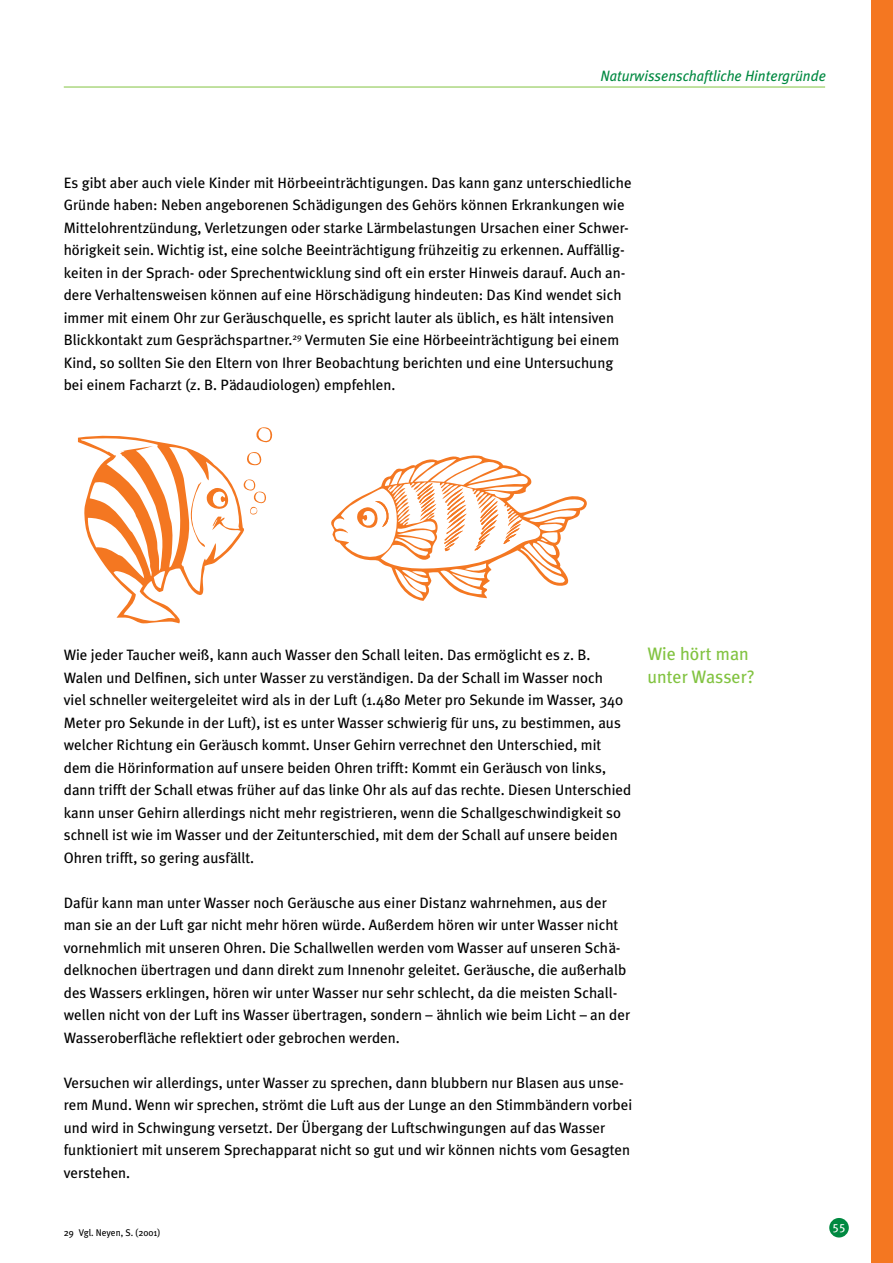
<style>
.page{position:relative;width:893px;height:1263px;background:#fff}
.page>*{position:absolute;margin:0;border:0;box-sizing:border-box;transform-origin:0 0}
.t1{font:18px/22.5px "Meta Plus";color:#82c341}
.t2{font:15px/22.5px "Meta Plus";color:#000}
.t3{font:italic 15px "Meta Plus";color:#008941;scale:.96 1}
.t4{font:12px "Meta Plus Book Caps";color:#fff}
.t5{font:9.75px "Meta Plus";color:#000;scale:.96 1}
</style>
<div class="page">
<div style="left:829px;top:1218px;width:20px;height:19px;background:#008941;border-radius:50%"></div>
<hr style="left:64px;top:87px;width:761px;height:1px;background:#82c341">
<div style="left:872px;top:0;width:21px;height:1263px;background:#f47721"></div>
<svg style="left:331px;top:455px;width:256px;height:146px"></svg>
<svg style="left:78px;top:427px;width:195px;height:197px"></svg>
<p class="t3" style="left:600px;top:67px;width:236px">Naturwissenschaftliche Hintergründe</p>
<p class="t2" style="left:64px;top:171px;width:569px">Es gibt aber auch viele Kinder mit Hörbeeinträchtigungen. Das kann ganz unterschiedliche Gründe haben: Neben angeborenen Schädigungen des Gehörs können Erkrankungen wie Mittelohrentzündung, Verletzungen oder starke Lärmbelastungen Ursachen einer Schwer&shy;hörigkeit sein. Wichtig ist, eine solche Beeinträchtigung frühzeitig zu erkennen. Auffällig&shy;keiten in der Sprach- oder Sprechentwicklung sind oft ein erster Hinweis darauf. Auch an&shy;dere Verhaltensweisen können auf eine Hörschädigung hindeuten: Das Kind wendet sich immer mit einem Ohr zur Geräuschquelle, es spricht lauter als üblich, es hält intensiven Blickkontakt zum Gesprächspartner.<sup>29</sup> Vermuten Sie eine Hörbeeinträchtigung bei einem Kind, so sollten Sie den Eltern von Ihrer Beobachtung berichten und eine Untersuchung bei einem Facharzt (z. B. Pädaudiologen) empfehlen.</p>
<p class="t2" style="left:64px;top:644px;width:569px">Wie jeder Taucher weiß, kann auch Wasser den Schall leiten. Das ermöglicht es z. B.<br>Walen und Delfinen, sich unter Wasser zu verständigen. Da der Schall im Wasser noch<br>viel schneller weitergeleitet wird als in der Luft (1.480 Meter pro Sekunde im Wasser, 340<br>Meter pro Sekunde in der Luft), ist es unter Wasser schwierig für uns, zu bestimmen, aus welcher Richtung ein Geräusch kommt. Unser Gehirn verrechnet den Unterschied, mit dem die Hörinformation auf unsere beiden Ohren trifft: Kommt ein Geräusch von links, dann trifft der Schall etwas früher auf das linke Ohr als auf das rechte. Diesen Unterschied kann unser Gehirn allerdings nicht mehr registrieren, wenn die Schallgeschwindigkeit so schnell ist wie im Wasser und der Zeitunterschied, mit dem der Schall auf unsere beiden Ohren trifft, so gering ausfällt.</p>
<p class="t2" style="left:64px;top:891px;width:568px">Dafür kann man unter Wasser noch Geräusche aus einer Distanz wahrnehmen, aus der man sie an der Luft gar nicht mehr hören würde. Außerdem hören wir unter Wasser nicht vornehmlich mit unseren Ohren. Die Schallwellen werden vom Wasser auf unseren Schä&shy;delknochen übertragen und dann direkt zum Innenohr geleitet. Geräusche, die außerhalb des Wassers erklingen, hören wir unter Wasser nur sehr schlecht, da die meisten Schall&shy;wellen nicht von der Luft ins Wasser übertragen, sondern – ähnlich wie beim Licht – an der Wasseroberfläche reflektiert oder gebrochen werden.</p>
<p class="t2" style="left:64px;top:1071px;width:570px">Versuchen wir allerdings, unter Wasser zu sprechen, dann blubbern nur Blasen aus unse&shy;rem Mund. Wenn wir sprechen, strömt die Luft aus der Lunge an den Stimmbändern vorbei und wird in Schwingung versetzt. Der Übergang der Luftschwingungen auf das Wasser funktioniert mit unserem Sprechapparat nicht so gut und wir können nichts vom Gesagten verstehen.</p>
<p class="t1" style="left:647px;top:643px;width:109px">Wie hört man unter Wasser?</p>
<p class="t5" style="left:64px;top:1227px;width:102px">29 Vgl. Neyen, S. (2001)</p>
<p class="t4" style="left:833px;top:1221px;width:14px">55</p>
</div>
